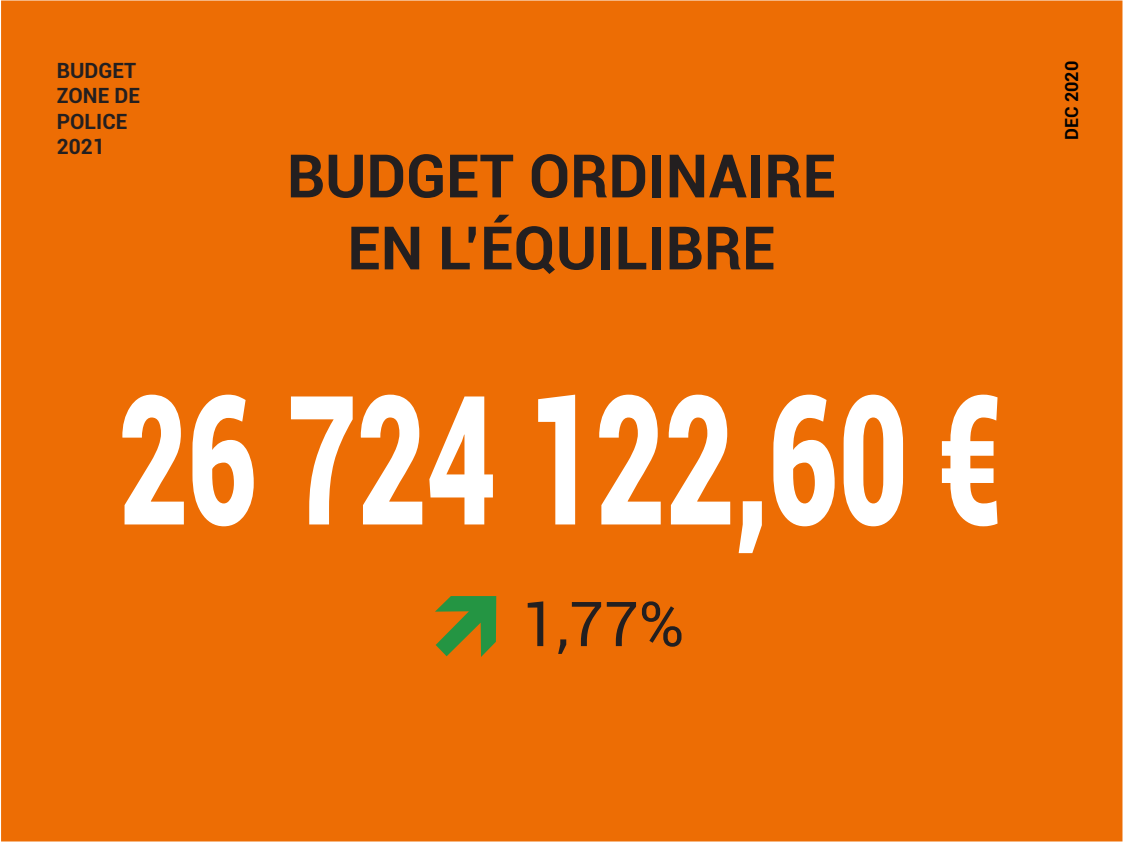
<style>
.page{position:relative;width:1123px;height:842px;background:#fff}
.page>*{position:absolute;margin:0;border:0;box-sizing:border-box;transform-origin:0 0}
.t1{font:900 180px "Roboto";color:#fff;scale:.67 1}
.t2{font:62px "Roboto";color:#231f20}
.t3{font:700 60px "Roboto";color:#231f20}
.t4{font:700 21px/25.2px "Roboto";color:#231f20}
.t5{font:700 18px "Roboto";color:#010101}
</style>
<div class="page">
<div style="left:11px;top:10px;width:1101px;height:821px;background:#ed6d04"></div>
<div style="left:1px;top:0;width:1121px;height:841px;border:20px solid #ed6d04"></div>
<svg style="left:435px;top:596px;width:61px;height:61px"></svg>
<p class="t4" style="left:57px;top:57px;width:85px">BUDGET<br>ZONE DE</p>
<p class="t4" style="left:57px;top:108px;width:72px">POLICE<br>2021</p>
<p class="t3" style="left:287px;top:134px;width:550px">BUDGET ORDINAIRE</p>
<p class="t3" style="left:347px;top:206px;width:429px">EN L’ÉQUILIBRE</p>
<p class="t1" style="left:119px;top:333px;width:1323px">26 724 122,60 €</p>
<p class="t2" style="left:522px;top:581px;width:164px">1,77%</p>
<p class="t5" style="left:1059px;top:140px;width:81px;rotate:-90deg">DEC 2020</p>
</div>
